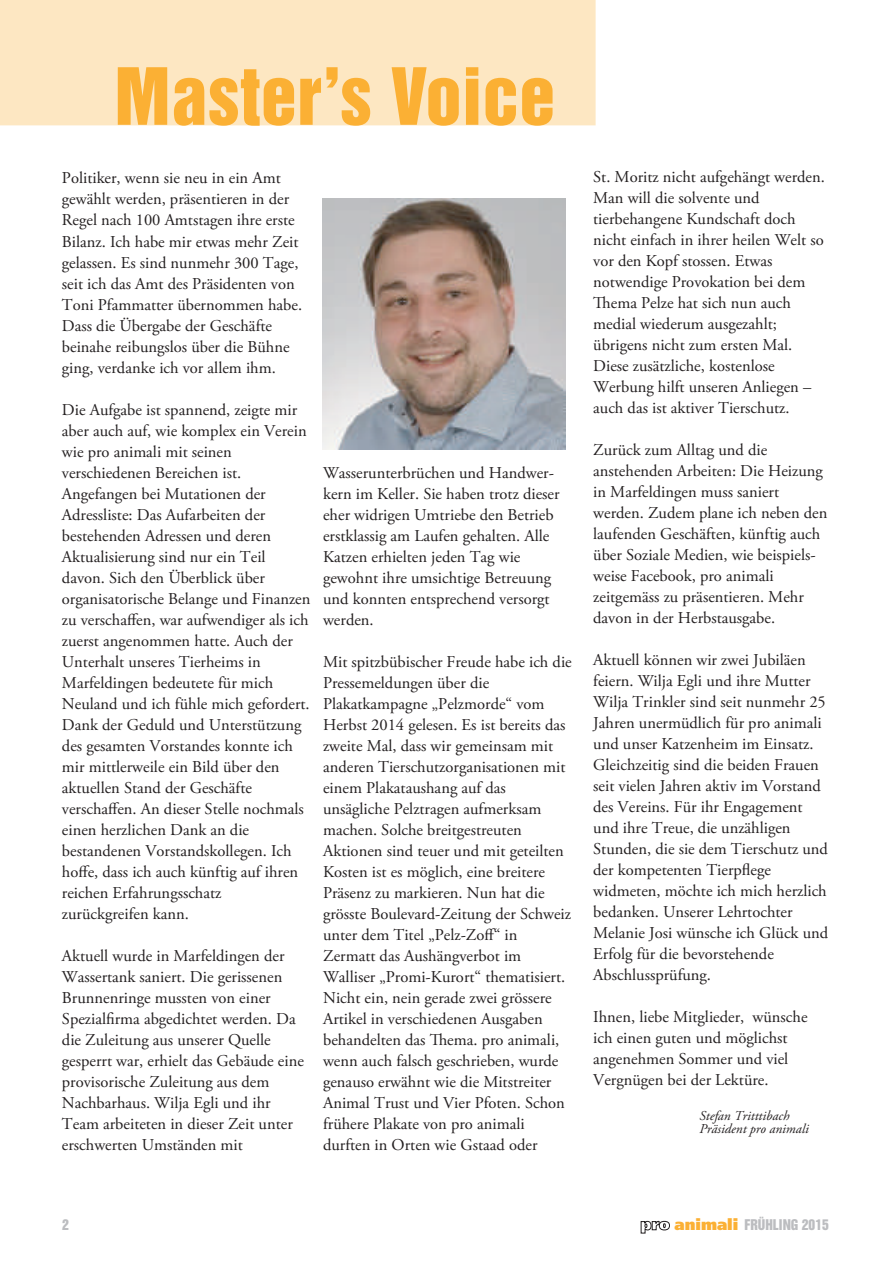
<style>
.page{position:relative;width:893px;height:1262px;background:#fff}
.page>*{position:absolute;margin:0;border:0;box-sizing:border-box;transform-origin:0 0}
.t1{font:72px "Helvetica Inserat";letter-spacing:.01em;color:#fbb034}
.t2{font:16.5px/21px "Adobe Garamond Pro";color:#231f20}
.t3{font:italic 13.5px/13.5px "Adobe Garamond Pro";color:#231f20}
.t4{font:13.5px "Helvetica Inserat";color:#bcbdc0}
.s1{font-family:"Frutiger";font-weight:900;font-size:15.75px;color:#fff}
.s2{font-family:"Frutiger";font-weight:900;font-size:15.75px;color:#fbb034}
</style>
<div class="page">
<div style="left:0;top:0;width:595px;height:125px;background:#fde7c2"></div>
<img style="left:322px;top:198px;width:244px;height:251px">
<h1 class="t1" style="left:114px;top:53px;width:442px">Master’s Voice</h1>
<p class="t2" style="left:62px;top:168px;width:242px">Politiker, wenn sie neu in ein Amt gewählt werden, präsentieren in der Regel nach 100 Amtstagen ihre erste Bilanz. Ich habe mir etwas mehr Zeit gelassen. Es sind nunmehr 300 Tage, seit ich das Amt des Präsidenten von Toni Pfammatter übernommen habe.<br>Dass die Übergabe der Geschäfte beinahe reibungslos über die Bühne ging, verdanke ich vor allem ihm.</p>
<p class="t2" style="left:62px;top:399px;width:250px">Die Aufgabe ist spannend, zeigte mir aber auch auf, wie komplex ein Verein wie pro animali mit seinen verschiedenen Bereichen ist.<br>Angefangen bei Mutationen der Adressliste: Das Aufarbeiten der bestehenden Adressen und deren Aktualisierung sind nur ein Teil davon. Sich den Überblick über organisatorische Belange und Finanzen zu verschaffen, war aufwendiger als ich zuerst angenommen hatte. Auch der Unterhalt unseres Tierheims in Marfeldingen bedeutete für mich Neuland und ich fühle mich gefordert.<br>Dank der Geduld und Unterstützung des gesamten Vorstandes konnte ich mir mittlerweile ein Bild über den aktuellen Stand der Geschäfte verschaffen. An dieser Stelle nochmals einen herzlichen Dank an die bestandenen Vorstandskollegen. Ich hoffe, dass ich auch künftig auf ihren reichen Erfahrungsschatz zurückgreifen kann.</p>
<p class="t2" style="left:62px;top:945px;width:243px">Aktuell wurde in Marfeldingen der Wassertank saniert. Die gerissenen Brunnenringe mussten von einer Spezialfirma abgedichtet werden. Da die Zuleitung aus unserer Quelle gesperrt war, erhielt das Gebäude eine provisorische Zuleitung aus dem Nachbarhaus. Wilja Egli und ihr Team arbeiteten in dieser Zeit unter erschwerten Umständen mit</p>
<p class="t2" style="left:323px;top:462px;width:238px">Wasserunterbrüchen und Handwer&shy;kern im Keller. Sie haben trotz dieser eher widrigen Umtriebe den Betrieb erstklassig am Laufen gehalten. Alle<br>Katzen erhielten jeden Tag wie gewohnt ihre umsichtige Betreuung und konnten entsprechend versorgt werden.</p>
<p class="t2" style="left:323px;top:651px;width:250px">Mit spitzbübischer Freude habe ich die Pressemeldungen über die Plakatkampagne „Pelzmorde“ vom Herbst 2014 gelesen. Es ist bereits das zweite Mal, dass wir gemeinsam mit anderen Tierschutzorganisationen mit einem Plakataushang auf das unsägliche Pelztragen aufmerksam machen. Solche breitgestreuten Aktionen sind teuer und mit geteilten Kosten ist es möglich, eine breitere Präsenz zu markieren. Nun hat die grösste Boulevard-Zeitung der Schweiz unter dem Titel „Pelz-Zoff“ in Zermatt das Aushängverbot im Walliser „Promi-Kurort“ thematisiert.<br>Nicht ein, nein gerade zwei grössere Artikel in verschiedenen Ausgaben behandelten das Thema. pro animali, wenn auch falsch geschrieben, wurde genauso erwähnt wie die Mitstreiter Animal Trust und Vier Pfoten. Schon frühere Plakate von pro animali durften in Orten wie Gstaad oder</p>
<p class="t2" style="left:593px;top:167px;width:233px">St. Moritz nicht aufgehängt werden.<br>Man will die solvente und tierbehangene Kundschaft doch nicht einfach in ihrer heilen Welt so vor den Kopf stossen. Etwas notwendige Provokation bei dem<br>Thema Pelze hat sich nun auch medial wiederum ausgezahlt; übrigens nicht zum ersten Mal.<br>Diese zusätzliche, kostenlose<br>Werbung hilft unseren Anliegen – auch das ist aktiver Tierschutz.</p>
<p class="t2" style="left:593px;top:440px;width:236px">Zurück zum Alltag und die anstehenden Arbeiten: Die Heizung in Marfeldingen muss saniert werden. Zudem plane ich neben den laufenden Geschäften, künftig auch über Soziale Medien, wie beispiels&shy;weise Facebook, pro animali zeitgemäss zu präsentieren. Mehr davon in der Herbstausgabe.</p>
<p class="t2" style="left:593px;top:650px;width:236px">Aktuell können wir zwei Jubiläen feiern. Wilja Egli und ihre Mutter<br>Wilja Trinkler sind seit nunmehr 25<br>Jahren unermüdlich für pro animali und unser Katzenheim im Einsatz.<br>Gleichzeitig sind die beiden Frauen seit vielen Jahren aktiv im Vorstand des Vereins. Für ihr Engagement und ihre Treue, die unzähligen<br>Stunden, die sie dem Tierschutz und der kompetenten Tierpflege widmeten, möchte ich mich herzlich bedanken. Unserer Lehrtochter<br>Melanie Josi wünsche ich Glück und<br>Erfolg für die bevorstehende<br>Abschlussprüfung.</p>
<p class="t2" style="left:593px;top:1007px;width:216px">Ihnen, liebe Mitglieder, wünsche ich einen guten und möglichst angenehmen Sommer und viel<br>Vergnügen bei der Lektüre.</p>
<p class="t3" style="left:699px;top:1109px;width:111px">Stefan Tritttibach<br>Präsident pro animali</p>
<p class="t4" style="left:62px;top:1217px;width:8px">2</p>
<p class="t4" style="left:640px;top:1216px;width:190px"><span class="s1">pro</span> <span class="s2">animali</span> FRÜHLING 2015</p>
</div>
